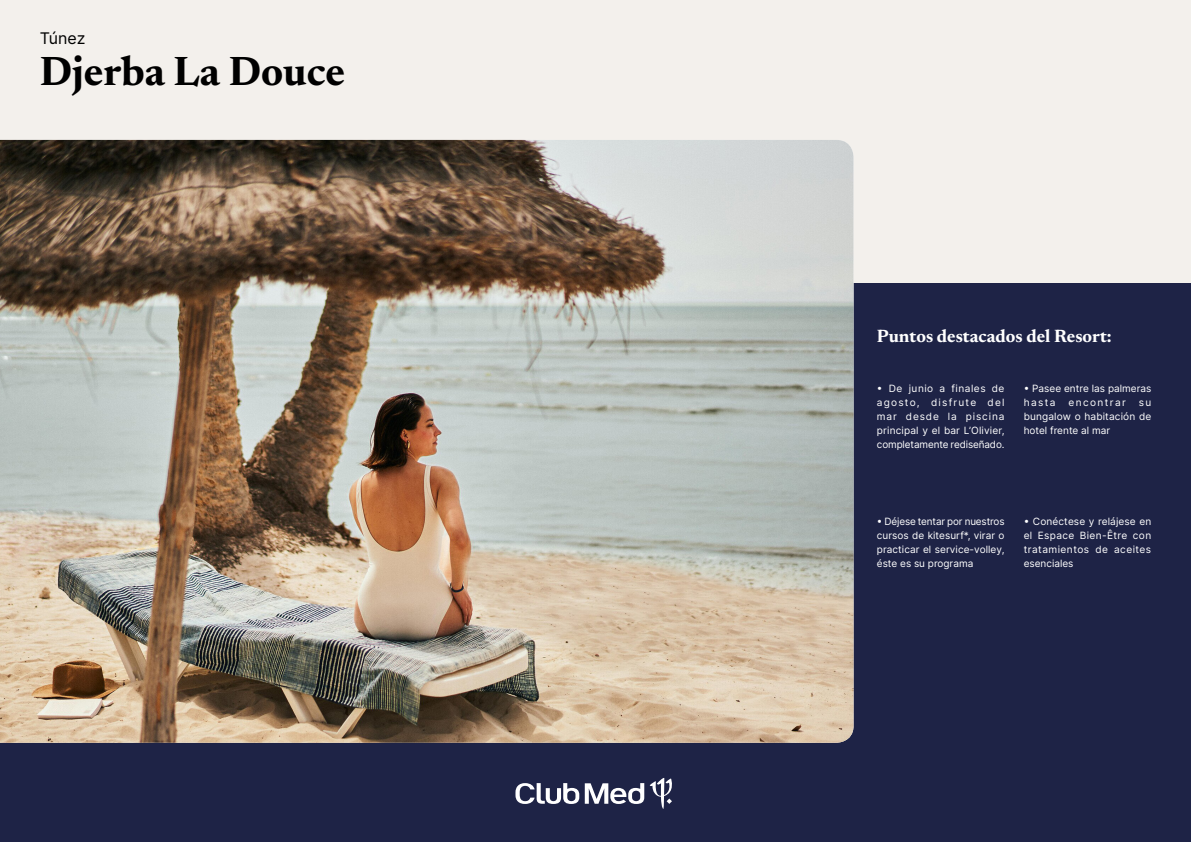
<style>
.page{position:relative;width:1191px;height:842px;background:#f3f0ec}
.page>*{position:absolute;margin:0;border:0;box-sizing:border-box;transform-origin:0 0}
.t1{font:700 41.5px "Newsreader 24 pt";color:#000}
.t2{font:700 18px "Newsreader 24 pt";color:#fff}
.t3{font:16px "Inter";color:#000}
.t4{font:10px/14px "Inter";letter-spacing:.005em;color:#fff;text-align:justify}
.t5{font:10px "Inter";letter-spacing:.14em;color:#fff}
</style>
<div class="page">
<div style="left:0;top:283px;width:1191px;height:559px;background:#1e2346"></div>
<img style="left:0;top:140px;width:853px;height:603px">
<svg style="left:515px;top:778px;width:157px;height:31px"></svg>
<h3 class="t3" style="left:40px;top:26px;width:47px">Túnez</h3>
<h1 class="t1" style="left:40px;top:41px;width:307px">Djerba La Douce</h1>
<h2 class="t2" style="left:877px;top:323px;width:236px">Puntos destacados del Resort:</h2>
<p class="t4" style="left:877px;top:381px;width:129px">• De junio a finales de agosto, disfrute del mar desde la piscina principal y el bar L’Olivier, completamente rediseñado.</p>
<p class="t4" style="left:1023px;top:381px;width:129px">• Pasee entre las palmeras hasta</p>
<p class="t5" style="left:1068px;top:395px;width:59px">encontrar</p>
<p class="t4" style="left:1023px;top:395px;width:129px;text-indent:115px">su bungalow o habitación de hotel frente al mar</p>
<p class="t4" style="left:877px;top:514px;width:129px">• Déjese tentar por nuestros cursos de kitesurf*, virar o practicar el service-volley, éste es su programa</p>
<p class="t4" style="left:1023px;top:514px;width:129px">• Conéctese y relájese en el Espace Bien-Être con tratamientos de aceites esenciales</p>
</div>
